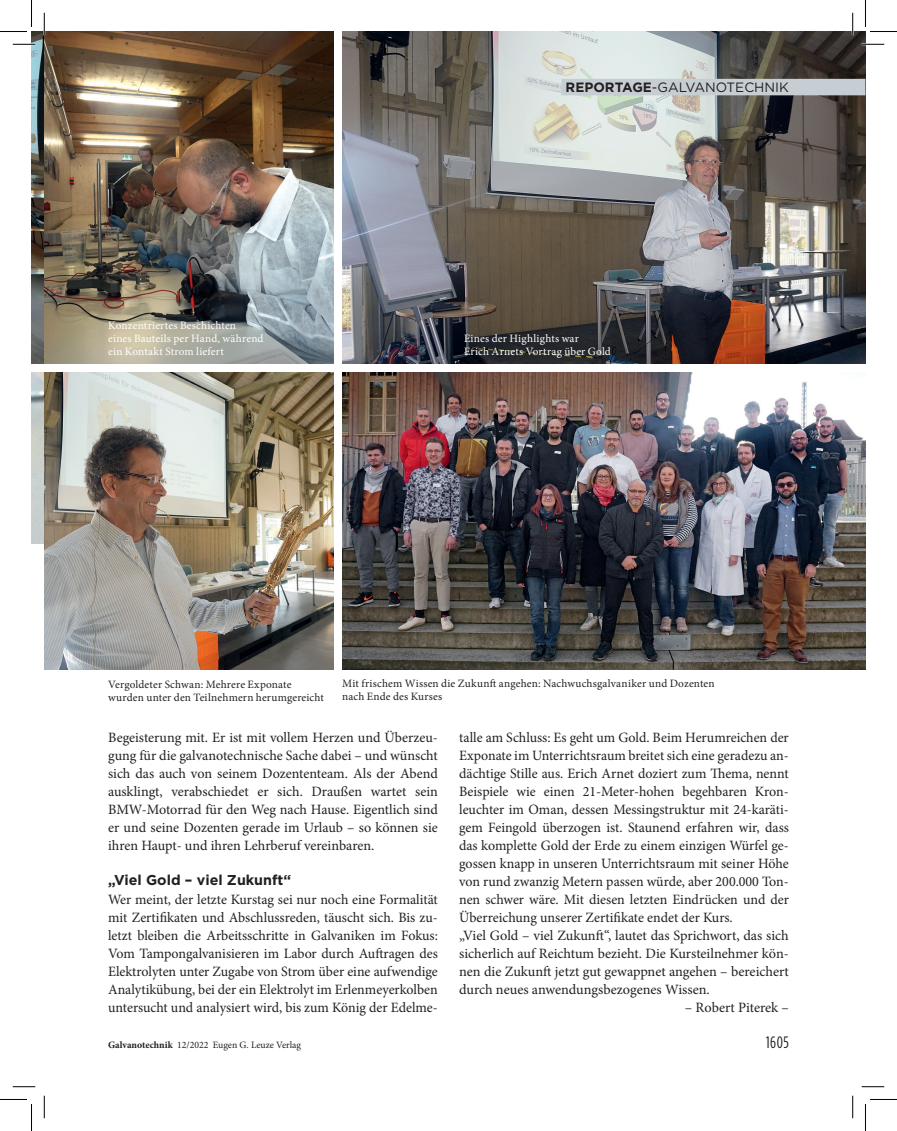
<style>
.page{position:relative;width:897px;height:1131px;background:#fff}
.page>*{position:absolute;margin:0;border:0;box-sizing:border-box;transform-origin:0 0}
.t1{font:16.5px "Gotham Condensed";color:#231f20}
.t2{font:14.25px/18px "Minion Pro";color:#231f20;text-align:justify}
.t3{font:700 14.25px "Gotham";color:#231f20}
.t4{font:13.5px "Gotham";letter-spacing:-.05em;color:#231f20}
.t5{font:11.25px/12.8px "Minion Pro";letter-spacing:.01em;color:#231f20}
.t6{font:11.25px/12.8px "Minion Pro";letter-spacing:.015em;color:#fff}
.t7{font:9.75px "Minion Pro";color:#231f20}
.s1{font-weight:700}
</style>
<div class="page">
<img style="left:32px;top:372px;width:12px;height:171px">
<img style="left:32px;top:31px;width:301px;height:332px">
<img style="left:342px;top:31px;width:523px;height:332px">
<img style="left:44px;top:372px;width:289px;height:297px">
<img style="left:342px;top:372px;width:523px;height:297px">
<div style="left:561px;top:79px;width:304px;height:16px;background:#c6ced4"></div>
<hr style="left:13px;top:43px;width:22px;height:2px;background:#fff">
<hr style="left:861px;top:43px;width:23px;height:2px;background:#fff">
<hr style="left:43px;top:13px;width:2px;height:22px;background:#fff">
<hr style="left:851px;top:13px;width:2px;height:22px;background:#fff">
<svg style="left:13px;top:44px;width:22px;height:1px"></svg>
<svg style="left:861px;top:44px;width:23px;height:1px"></svg>
<svg style="left:13px;top:1086px;width:22px;height:1px"></svg>
<svg style="left:861px;top:1086px;width:23px;height:1px"></svg>
<svg style="left:44px;top:13px;width:1px;height:22px"></svg>
<svg style="left:44px;top:1095px;width:1px;height:22px"></svg>
<svg style="left:852px;top:13px;width:1px;height:22px"></svg>
<svg style="left:852px;top:1095px;width:1px;height:22px"></svg>
<svg style="left:0;top:0;width:32px;height:32px"></svg>
<svg style="left:0;top:1099px;width:32px;height:31px"></svg>
<svg style="left:865px;top:0;width:31px;height:32px"></svg>
<svg style="left:865px;top:1099px;width:31px;height:31px"></svg>
<p class="t6" style="left:108px;top:319px;width:157px">Konzentriertes Beschichten<br>eines Bauteils per Hand, während ein Kontakt Strom liefert</p>
<p class="t4" style="left:565px;top:80px;width:225px"><span class="s1">REPORTAGE</span>-GALVANOTECHNIK</p>
<p class="t6" style="left:464px;top:332px;width:148px">Eines der Highlights war<br>Erich Arnets Vortrag über Gold</p>
<p class="t5" style="left:108px;top:678px;width:217px">Vergoldeter Schwan: Mehrere Exponate wurden unter den Teilnehmern herumgereicht</p>
<p class="t5" style="left:342px;top:676px;width:374px">Mit frischem Wissen die Zukunft angehen: Nachwuchsgalvaniker und Dozenten nach Ende des Kurses</p>
<p class="t2" style="left:108px;top:728px;width:331px">Begeisterung mit. Er ist mit vollem Herzen und Überzeu&shy;gung für die galvanotechnische Sache dabei – und wünscht sich das auch von seinem Dozententeam. Als der Abend ausklingt, verabschiedet er sich. Draußen wartet sein BMW-Motorrad für den Weg nach Hause. Eigentlich sind er und seine Dozenten gerade im Urlaub – so können sie ihren Haupt- und ihren Lehrberuf vereinbaren.</p>
<p class="t3" style="left:108px;top:871px;width:184px">„Viel Gold – viel Zukunft“</p>
<p class="t2" style="left:108px;top:890px;width:331px">Wer meint, der letzte Kurstag sei nur noch eine Formalität mit Zertifikaten und Abschlussreden, täuscht sich. Bis zu&shy;letzt bleiben die Arbeitsschritte in Galvaniken im Fokus:<br>Vom Tampongalvanisieren im Labor durch Auftragen des Elektrolyten unter Zugabe von Strom über eine aufwendige Analytikübung, bei der ein Elektrolyt im Erlenmeyerkolben untersucht und analysiert wird, bis zum König der Edelme-</p>
<p class="t2" style="left:459px;top:728px;width:331px;text-align:left">talle am Schluss: Es geht um Gold. Beim Herumreichen der Exponate im Unterrichtsraum breitet sich eine geradezu an&shy;dächtige Stille aus. Erich Arnet doziert zum Thema, nennt Beispiele wie einen 21-Meter-hohen begehbaren Kron&shy;leuchter im Oman, dessen Messingstruktur mit 24-karäti&shy;gem Feingold überzogen ist. Staunend erfahren wir, dass das komplette Gold der Erde zu einem einzigen Würfel ge&shy;gossen knapp in unseren Unterrichtsraum mit seiner Höhe von rund zwanzig Metern passen würde, aber 200.000 Ton&shy;nen schwer wäre. Mit diesen letzten Eindrücken und der Überreichung unserer Zertifikate endet der Kurs.<br>„Viel Gold – viel Zukunft“, lautet das Sprichwort, das sich sicherlich auf Reichtum bezieht. Die Kursteilnehmer kön&shy;nen die Zukunft jetzt gut gewappnet angehen – bereichert durch neues anwendungsbezogenes Wissen.</p>
<p class="t2" style="left:685px;top:998px;width:105px">– Robert Piterek –</p>
<p class="t7" style="left:108px;top:1038px;width:194px"><span class="s1">Galvanotechnik</span> 12/2022 Eugen G. Leuze Verlag</p>
<p class="t1" style="left:766px;top:1033px;width:24px">1605</p>
</div>
